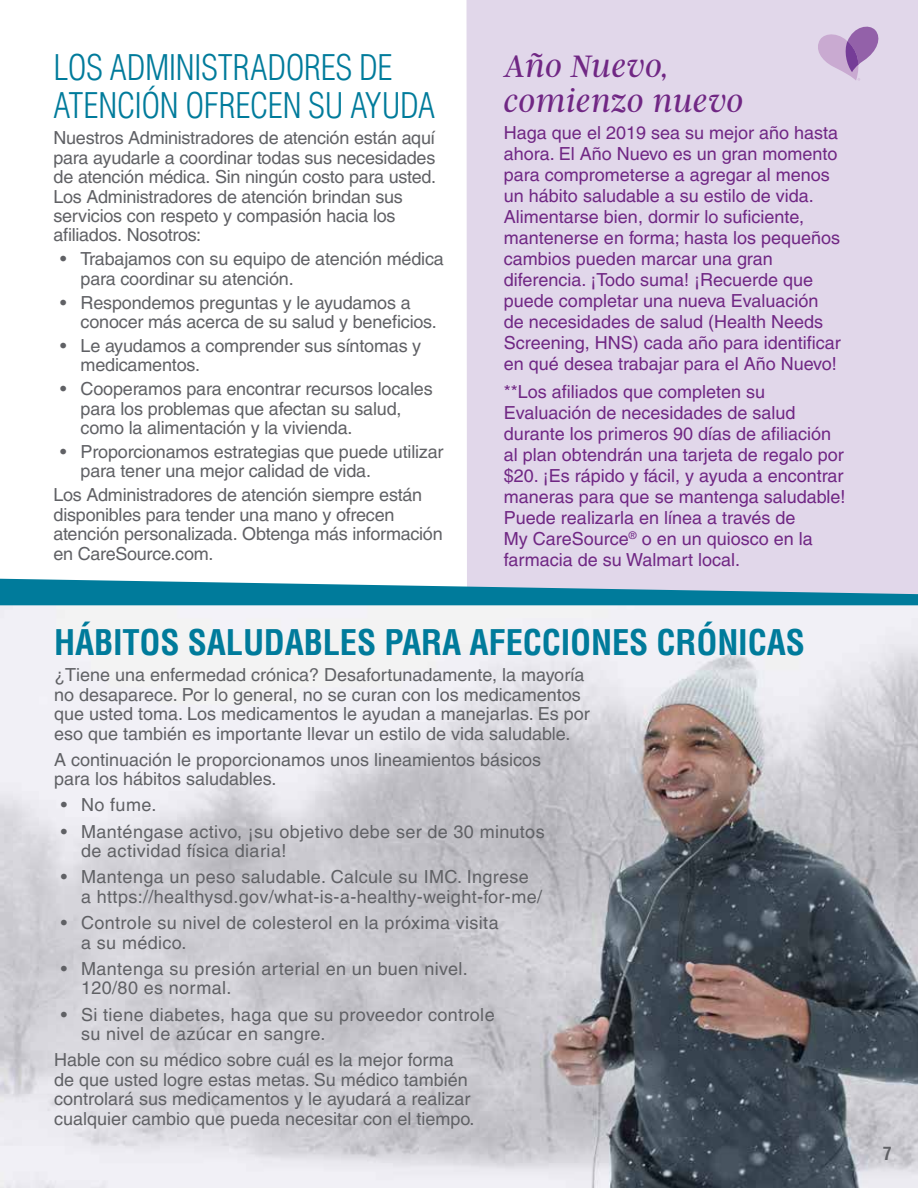
<style>
.page{position:relative;width:918px;height:1188px;background:#fff}
.page>*{position:absolute;margin:0;border:0;box-sizing:border-box;transform-origin:0 0}
.t1{font:300 condensed 34.5px "Helvetica LT Pro";letter-spacing:-.015em;color:#007b9b}
.t2{font:700 condensed 34.5px "Helvetica LT Pro";letter-spacing:-.005em;color:#007b9b}
.t3{font:italic 300 34.5px "Argent CF";letter-spacing:.01em;color:#702784}
.t4{font:18px/19.5px "Helvetica LT Pro";letter-spacing:-.005em;color:#606165}
.t5{font:18px "Helvetica LT Pro";color:#702784}
.t6{font:18px/19.5px "Helvetica LT Pro";letter-spacing:.02em;color:#606165}
.t7{font:700 condensed 18px "Helvetica LT Pro";color:#606165}
</style>
<div class="page">
<div style="left:467px;top:0;width:451px;height:579px;background:#e1d7ea"></div>
<img style="left:0;top:605px;width:918px;height:583px">
<svg style="left:818px;top:27px;width:60px;height:54px;background:#c1a5ce"></svg>
<svg style="left:0;top:579px;width:918px;height:26px;background:#4298b3"></svg>
<h2 class="t1" style="left:54px;top:46px;width:341px">LOS ADMINISTRADORES DE</h2>
<h2 class="t3" style="left:504px;top:49px;width:166px">Año Nuevo,</h2>
<h2 class="t1" style="left:54px;top:83px;width:383px">ATENCIÓN OFRECEN SU AYUDA</h2>
<h2 class="t3" style="left:504px;top:83px;width:241px">comienzo nuevo</h2>
<p class="t4" style="left:54px;top:128px;width:383px">Nuestros Administradores de atención están aquí</p>
<p class="t5" style="left:504px;top:123px;width:336px">Haga que el 2019 sea su mejor año hasta</p>
<p class="t4" style="left:54px;top:147px;width:383px">para ayudarle a coordinar todas sus necesidades</p>
<p class="t5" style="left:504px;top:144px;width:335px">ahora. El Año Nuevo es un gran momento</p>
<p class="t4" style="left:54px;top:167px;width:384px">de atención médica. Sin ningún costo para usted.</p>
<p class="t5" style="left:504px;top:165px;width:327px">para comprometerse a agregar al menos</p>
<p class="t4" style="left:54px;top:186px;width:351px">Los Administradores de atención brindan sus</p>
<p class="t5" style="left:504px;top:186px;width:311px">un hábito saludable a su estilo de vida.</p>
<p class="t4" style="left:54px;top:206px;width:344px">servicios con respeto y compasión hacia los</p>
<p class="t5" style="left:504px;top:207px;width:302px">Alimentarse bien, dormir lo suficiente,</p>
<p class="t4" style="left:54px;top:225px;width:149px">afiliados. Nosotros:</p>
<p class="t5" style="left:504px;top:228px;width:338px">mantenerse en forma; hasta los pequeños</p>
<p class="t4" style="left:60px;top:249px;width:385px">• Trabajamos con su equipo de atención médica</p>
<p class="t5" style="left:504px;top:249px;width:270px">cambios pueden marcar una gran</p>
<p class="t4" style="left:81px;top:269px;width:215px">para coordinar su atención.</p>
<p class="t5" style="left:504px;top:270px;width:311px">diferencia. ¡Todo suma! ¡Recuerde que</p>
<p class="t4" style="left:60px;top:292px;width:352px">• Respondemos preguntas y le ayudamos a</p>
<p class="t5" style="left:504px;top:291px;width:316px">puede completar una nueva Evaluación</p>
<p class="t4" style="left:81px;top:312px;width:358px">conocer más acerca de su salud y beneficios.</p>
<p class="t5" style="left:504px;top:312px;width:321px">de necesidades de salud (Health Needs</p>
<p class="t4" style="left:60px;top:336px;width:363px">• Le ayudamos a comprender sus síntomas y</p>
<p class="t5" style="left:504px;top:333px;width:338px">Screening, HNS) cada año para identificar</p>
<p class="t4" style="left:81px;top:355px;width:121px">medicamentos.</p>
<p class="t5" style="left:504px;top:354px;width:334px">en qué desea trabajar para el Año Nuevo!</p>
<p class="t4" style="left:60px;top:379px;width:374px">• Cooperamos para encontrar recursos locales</p>
<p class="t5" style="left:504px;top:381px;width:263px">**Los afiliados que completen su</p>
<p class="t4" style="left:81px;top:399px;width:323px">para los problemas que afectan su salud,</p>
<p class="t5" style="left:504px;top:402px;width:293px">Evaluación de necesidades de salud</p>
<p class="t4" style="left:81px;top:418px;width:273px">como la alimentación y la vivienda.</p>
<p class="t5" style="left:504px;top:423px;width:329px">durante los primeros 90 días de afiliación</p>
<p class="t4" style="left:60px;top:442px;width:385px">• Proporcionamos estrategias que puede utilizar</p>
<p class="t5" style="left:504px;top:444px;width:342px">al plan obtendrán una tarjeta de regalo por</p>
<p class="t4" style="left:81px;top:461px;width:292px">para tener una mejor calidad de vida.</p>
<p class="t5" style="left:504px;top:465px;width:341px">$20. ¡Es rápido y fácil, y ayuda a encontrar</p>
<p class="t4" style="left:54px;top:485px;width:370px">Los Administradores de atención siempre están</p>
<p class="t5" style="left:504px;top:486px;width:343px">maneras para que se mantenga saludable!</p>
<p class="t4" style="left:54px;top:505px;width:342px">disponibles para tender una mano y ofrecen</p>
<p class="t5" style="left:504px;top:507px;width:293px">Puede realizarla en línea a través de</p>
<p class="t4" style="left:54px;top:524px;width:391px">atención personalizada. Obtenga más información</p>
<p class="t5" style="left:504px;top:528px;width:310px">My CareSource<sup>®</sup> o en un quiosco en la</p>
<p class="t4" style="left:54px;top:544px;width:161px">en CareSource.com.</p>
<p class="t5" style="left:504px;top:549px;width:238px">farmacia de su Walmart local.</p>
<h2 class="t2" style="left:54px;top:619px;width:752px">HÁBITOS SALUDABLES PARA AFECCIONES CRÓNICAS</h2>
<p class="t4" style="left:54px;top:665px;width:537px">¿Tiene una enfermedad crónica? Desafortunadamente, la mayoría no desaparece. Por lo general, no se curan con los medicamentos que usted toma. Los medicamentos le ayudan a manejarlas. Es por eso que también es importante llevar un estilo de vida saludable.</p>
<p class="t4" style="left:54px;top:750px;width:489px">A continuación le proporcionamos unos lineamientos básicos para los hábitos saludables.</p>
<p class="t4" style="left:61px;top:795px;width:97px">• No fume.</p>
<p class="t6" style="left:81px;top:822px;width:465px;text-indent:-20px">• Manténgase activo, ¡su objetivo debe ser de 30 minutos de actividad física diaria!</p>
<p class="t6" style="left:81px;top:867px;width:462px;text-indent:-20px">• Mantenga un peso saludable. Calcule su IMC. Ingrese a https://healthysd.gov/what-is-a-healthy-weight-for-me/</p>
<p class="t6" style="left:81px;top:913px;width:419px;text-indent:-20px">• Controle su nivel de colesterol en la próxima visita a su médico.</p>
<p class="t6" style="left:81px;top:959px;width:388px;text-indent:-20px">• Mantenga su presión arterial en un buen nivel.<br>120/80 es normal.</p>
<p class="t6" style="left:81px;top:1005px;width:415px;text-indent:-20px">• Si tiene diabetes, haga que su proveedor controle su nivel de azúcar en sangre.</p>
<p class="t4" style="left:54px;top:1050px;width:422px">Hable con su médico sobre cuál es la mejor forma de que usted logre estas metas. Su médico también controlará sus medicamentos y le ayudará a realizar cualquier cambio que pueda necesitar con el tiempo.</p>
<p class="t7" style="left:883px;top:1142px;width:10px">7</p>
</div>
